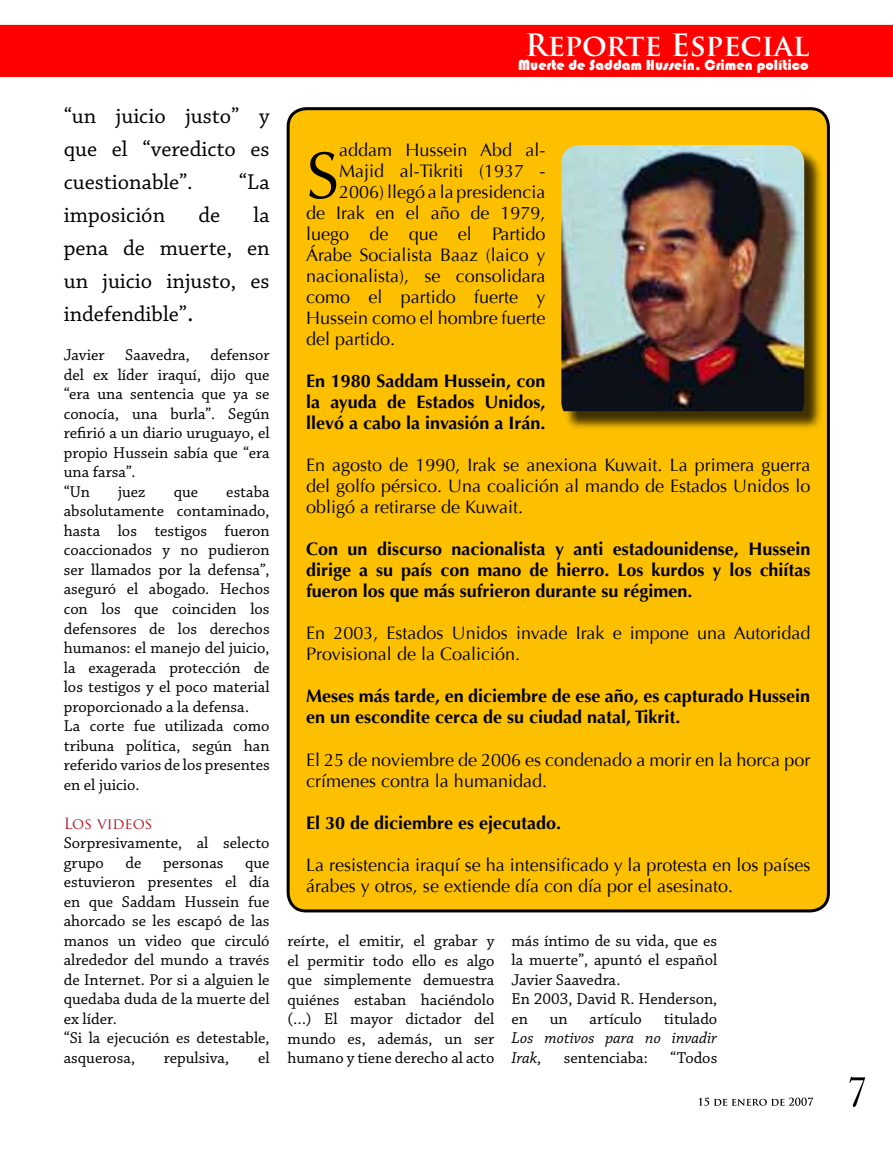
<style>
.page{position:relative;width:893px;height:1149px;background:#fff}
.page>*{position:absolute;margin:0;border:0;box-sizing:border-box;transform-origin:0 0}
.t1{font:66.15px "Optima";color:#000}
.t2{font:700 30px "Trajan Pro";color:#fff}
.t3{font:22.5px/33px "Chaparral Pro";color:#000;text-align:justify}
.t4{font:18px/21px "Optima";color:#000}
.t5{font:700 18px/21px "Optima";color:#000;text-align:justify}
.t6{font:16.5px/19.5px "Chaparral Pro";color:#000}
.t7{font:italic 16.5px/19.5px "Chaparral Pro";color:#000}
.t8{font:15px "Bauhaus 93";color:#fff}
.t9{font:15px "Trajan Pro";color:#b51621}
.s1{font-size:27px}
.s2{font-style:normal}
</style>
<div class="page">
<svg style="left:849px;top:1076px;width:16px;height:30px"></svg>
<svg style="left:698px;top:1097px;width:115px;height:8px"></svg>
<div style="left:288px;top:109px;width:540px;height:801px;background:#fcc000;border-radius:18px"></div>
<div style="left:287px;top:107px;width:543px;height:805px;border:3px solid #000;border-radius:18px"></div>
<div style="left:564px;top:147px;width:259px;height:283px;background:#000;opacity:.75"></div>
<img style="left:561px;top:145px;width:243px;height:266px">
<div style="left:0;top:25px;width:893px;height:52px;background:#f00"></div>
<h3 class="t3" style="left:64px;top:100px;width:207px">“un juicio justo” y que el “veredicto es cuestionable”.</h3>
<h3 class="t3" style="left:239px;top:166px;width:32px">“La</h3>
<h3 class="t3" style="left:64px;top:199px;width:207px;text-indent:190px">la pena de muerte, en un juicio injusto, es indefendible”<span class="s1">.</span></h3>
<p class="t6" style="left:64px;top:346px;width:42px">Javier</p>
<p class="t6" style="left:125px;top:346px;width:66px">Saavedra,</p>
<h3 class="t3" style="left:64px;top:199px;width:103px">imposición</h3>
<h3 class="t3" style="left:199px;top:199px;width:23px">de</h3>
<p class="t6" style="left:64px;top:346px;width:207px;text-indent:147px">defensor del ex líder iraquí, dijo que “era una sentencia que ya se conocía, una burla”. Según refirió a un diario uruguayo, el propio Hussein sabía que “era una farsa”.<br>“Un</p>
<p class="t6" style="left:64px;top:482px;width:207px;text-indent:163px">estaba absolutamente contaminado, hasta los testigos fueron coaccionados y no pudieron ser llamados por la defensa”, aseguró el abogado. Hechos con los que coinciden los defensores de los derechos humanos: el manejo del juicio, la exagerada protección de los testigos y el poco material proporcionado a la defensa.<br>La corte fue utilizada como tribuna política, según han referido varios de los presentes en el juicio.</p>
<p class="t9" style="left:64px;top:813px;width:90px">Los videos</p>
<p class="t6" style="left:64px;top:833px;width:207px">Sorpresivamente, al selecto grupo</p>
<p class="t6" style="left:118px;top:482px;width:29px">juez</p>
<p class="t6" style="left:174px;top:482px;width:26px">que</p>
<p class="t6" style="left:125px;top:853px;width:17px">de</p>
<p class="t6" style="left:163px;top:853px;width:62px">personas</p>
<p class="t6" style="left:64px;top:853px;width:207px;text-indent:181px">que estuvieron presentes el día en que Saddam Hussein fue ahorcado se les escapó de las manos un video que circuló alrededor del mundo a través de Internet. Por si a alguien le quedaba duda de la muerte del ex líder.<br>“Si la ejecución es detestable, asquerosa,</p>
<p class="t6" style="left:164px;top:1048px;width:67px">repulsiva,</p>
<p class="t6" style="left:258px;top:1048px;width:13px">el</p>
<h2 class="t2" style="left:525px;top:26px;width:286px">Reporte Especial</h2>
<p class="t8" style="left:518px;top:57px;width:292px">Muerte de Saddam Hussein. Crimen político</p>
<p class="t4" style="left:339px;top:139px;width:208px">addam Hussein Abd al-</p>
<p class="t4" style="left:339px;top:160px;width:208px">Majid al-Tikriti (1937 -</p>
<p class="t4" style="left:339px;top:181px;width:208px">2006) llegó a la presidencia</p>
<p class="t4" style="left:306px;top:202px;width:241px">de Irak en el año de 1979,</p>
<p class="t4" style="left:306px;top:223px;width:241px">luego de que el Partido</p>
<p class="t4" style="left:306px;top:244px;width:241px">Árabe Socialista Baaz (laico y</p>
<p class="t4" style="left:306px;top:265px;width:241px">nacionalista), se consolidara</p>
<p class="t4" style="left:306px;top:286px;width:241px">como el partido fuerte y</p>
<p class="t4" style="left:306px;top:307px;width:241px">Hussein como el hombre fuerte</p>
<p class="t4" style="left:306px;top:328px;width:91px">del partido.</p>
<p class="t5" style="left:306px;top:370px;width:241px">En 1980 Saddam Hussein, con la ayuda de Estados Unidos, llevó a cabo la invasión a Irán.</p>
<p class="t4" style="left:306px;top:454px;width:506px;text-align:justify">En agosto de 1990, Irak se anexiona Kuwait. La primera guerra del golfo pérsico. Una coalición al mando de Estados Unidos lo obligó a retirarse de Kuwait.</p>
<p class="t5" style="left:306px;top:538px;width:506px">Con un discurso nacionalista y anti estadounidense, Hussein dirige a su país con mano de hierro. Los kurdos y los chiítas fueron los que más sufrieron durante su régimen.</p>
<p class="t4" style="left:306px;top:623px;width:506px">En 2003, Estados Unidos invade Irak e impone una Autoridad<br>Provisional de la Coalición.</p>
<p class="t5" style="left:306px;top:685px;width:506px">Meses más tarde, en diciembre de ese año, es capturado Hussein en un escondite cerca de su ciudad natal, Tikrit.</p>
<p class="t4" style="left:306px;top:749px;width:506px">El 25 de noviembre de 2006 es condenado a morir en la horca por crímenes contra la humanidad.</p>
<p class="t5" style="left:306px;top:811px;width:257px">El 30 de diciembre es ejecutado.</p>
<p class="t4" style="left:306px;top:853px;width:506px">La resistencia iraquí se ha intensificado y la protesta en los países árabes y otros, se extiende día con día por el asesinato.</p>
<h1 class="t1" style="left:306px;top:137px;width:35px">S</h1>
<p class="t6" style="left:288px;top:931px;width:208px;text-align:justify">reírte, el emitir, el grabar y el permitir todo ello es algo que simplemente demuestra quiénes estaban haciéndolo (…) El mayor dictador del mundo es, además, un ser humano y tiene derecho al acto</p>
<p class="t6" style="left:511px;top:931px;width:207px">más íntimo de su vida, que es la muerte”, apuntó el español<br>Javier Saavedra.<br>En 2003, David R. Henderson, en</p>
<p class="t6" style="left:550px;top:1009px;width:19px">un</p>
<p class="t6" style="left:590px;top:1009px;width:54px">artículo</p>
<p class="t6" style="left:664px;top:1009px;width:55px">titulado</p>
<p class="t7" style="left:511px;top:1028px;width:207px">Los motivos para no invadir<br>Irak<span class="s2">,</span></p>
<p class="t6" style="left:564px;top:1048px;width:86px">sentenciaba:</p>
<p class="t6" style="left:670px;top:1048px;width:48px">“Todos</p>
</div>
